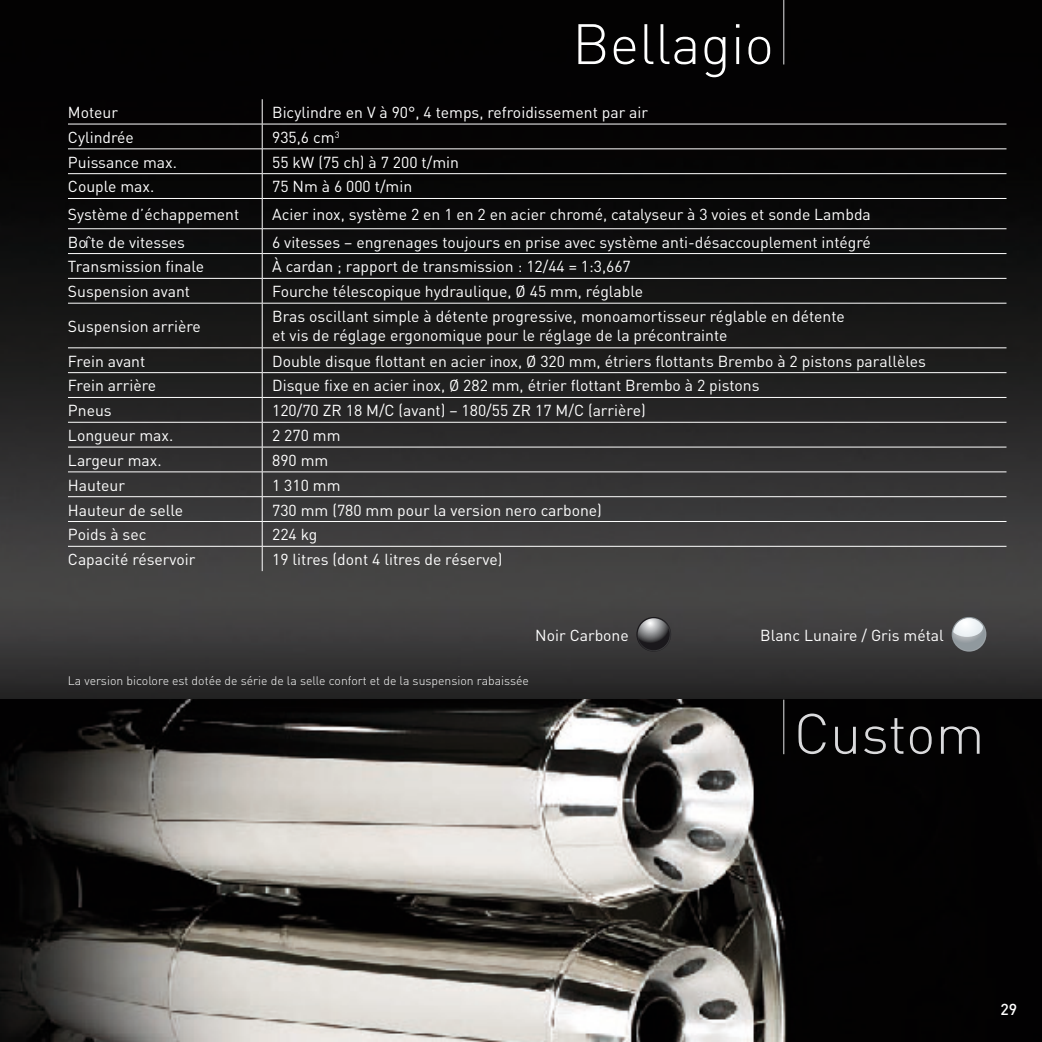
<style>
.page{position:relative;width:1042px;height:1042px;background:#fff}
.page>*{position:absolute;margin:0;border:0;box-sizing:border-box;transform-origin:0 0}
.t1{font:300 56px "DIN";color:#fff}
.t2{font:300 56px "DIN";color:#dadadc}
.t3{font:15.75px/18.9px "DIN";color:#fff}
.t4{font:500 15.75px "DIN";color:#fff}
.t5{font:300 12.25px "DIN";color:#fff}
</style>
<div class="page">
<img style="left:0;top:0;width:1042px;height:699px">
<img style="left:0;top:699px;width:1042px;height:343px">
<hr style="left:68px;top:124px;width:194px;height:1px;background:#fff">
<hr style="left:262px;top:124px;width:744px;height:1px;background:#fff">
<hr style="left:68px;top:149px;width:194px;height:1px;background:#fff">
<hr style="left:262px;top:149px;width:744px;height:1px;background:#fff">
<hr style="left:68px;top:173px;width:194px;height:1px;background:#fff">
<hr style="left:262px;top:173px;width:744px;height:1px;background:#fff">
<hr style="left:68px;top:198px;width:194px;height:1px;background:#fff">
<hr style="left:262px;top:198px;width:744px;height:1px;background:#fff">
<hr style="left:68px;top:228px;width:194px;height:1px;background:#fff">
<hr style="left:262px;top:228px;width:744px;height:1px;background:#fff">
<hr style="left:68px;top:253px;width:194px;height:1px;background:#fff">
<hr style="left:262px;top:253px;width:744px;height:1px;background:#fff">
<hr style="left:68px;top:278px;width:194px;height:1px;background:#fff">
<hr style="left:262px;top:278px;width:744px;height:1px;background:#fff">
<svg style="left:262px;top:99px;width:1px;height:204px"></svg>
<hr style="left:68px;top:303px;width:194px;height:1px;background:#fff">
<hr style="left:262px;top:303px;width:744px;height:1px;background:#fff">
<hr style="left:262px;top:303px;width:1px;height:44px;background:#fff">
<hr style="left:68px;top:347px;width:194px;height:1px;background:#fff">
<hr style="left:262px;top:347px;width:744px;height:1px;background:#fff">
<hr style="left:68px;top:372px;width:194px;height:1px;background:#fff">
<hr style="left:262px;top:372px;width:744px;height:1px;background:#fff">
<hr style="left:68px;top:397px;width:194px;height:1px;background:#fff">
<hr style="left:262px;top:397px;width:744px;height:1px;background:#fff">
<hr style="left:68px;top:422px;width:194px;height:1px;background:#fff">
<hr style="left:262px;top:422px;width:744px;height:1px;background:#fff">
<hr style="left:68px;top:447px;width:194px;height:1px;background:#fff">
<hr style="left:262px;top:447px;width:744px;height:1px;background:#fff">
<hr style="left:68px;top:471px;width:194px;height:1px;background:#fff">
<hr style="left:262px;top:471px;width:744px;height:1px;background:#fff">
<hr style="left:68px;top:496px;width:194px;height:1px;background:#fff">
<hr style="left:262px;top:496px;width:744px;height:1px;background:#fff">
<hr style="left:68px;top:521px;width:194px;height:1px;background:#fff">
<hr style="left:262px;top:521px;width:744px;height:1px;background:#fff">
<hr style="left:68px;top:546px;width:194px;height:1px;background:#fff">
<hr style="left:262px;top:546px;width:744px;height:1px;background:#fff">
<svg style="left:262px;top:348px;width:1px;height:223px"></svg>
<hr style="left:783px;top:0;width:1px;height:64px;background:#dadadc">
<hr style="left:783px;top:699px;width:1px;height:55px;background:#dadadc">
<svg style="left:951px;top:617px;width:35px;height:34px"></svg>
<svg style="left:636px;top:617px;width:35px;height:34px"></svg>
<svg style="left:638px;top:618px;width:32px;height:32px"></svg>
<svg style="left:953px;top:618px;width:32px;height:32px"></svg>
<svg style="left:953px;top:618px;width:30px;height:19px"></svg>
<h1 class="t1" style="left:572px;top:9px;width:203px">Bellagio</h1>
<p class="t3" style="left:68px;top:102px;width:52px">Moteur</p>
<p class="t3" style="left:272px;top:102px;width:377px">Bicylindre en V à 90°, 4 temps, refroidissement par air</p>
<p class="t3" style="left:68px;top:127px;width:67px">Cylindrée</p>
<p class="t3" style="left:272px;top:127px;width:69px">935,6 cm<sup>3</sup></p>
<p class="t3" style="left:68px;top:152px;width:110px">Puissance max.</p>
<p class="t3" style="left:272px;top:152px;width:188px">55 kW (75 ch) à 7 200 t/min</p>
<p class="t3" style="left:68px;top:177px;width:88px">Couple max.</p>
<p class="t3" style="left:272px;top:177px;width:142px">75 Nm à 6 000 t/min</p>
<p class="t3" style="left:68px;top:205px;width:173px">Système d’échappement</p>
<p class="t3" style="left:272px;top:205px;width:600px">Acier inox, système 2 en 1 en 2 en acier chromé, catalyseur à 3 voies et sonde Lambda</p>
<p class="t3" style="left:68px;top:232px;width:119px">Boîte de vitesses</p>
<p class="t3" style="left:272px;top:232px;width:600px">6 vitesses – engrenages toujours en prise avec système anti-désaccouplement intégré</p>
<p class="t3" style="left:68px;top:257px;width:138px">Transmission finale</p>
<p class="t3" style="left:272px;top:257px;width:360px">À cardan ; rapport de transmission : 12/44 = 1:3,667</p>
<p class="t3" style="left:68px;top:282px;width:124px">Suspension avant</p>
<p class="t3" style="left:272px;top:282px;width:372px">Fourche télescopique hydraulique, Ø 45 mm, réglable</p>
<p class="t3" style="left:68px;top:316px;width:134px">Suspension arrière</p>
<p class="t3" style="left:272px;top:307px;width:574px">Bras oscillant simple à détente progressive, monoamortisseur réglable en détente et vis de réglage ergonomique pour le réglage de la précontrainte</p>
<p class="t3" style="left:68px;top:351px;width:79px">Frein avant</p>
<p class="t3" style="left:272px;top:351px;width:655px">Double disque flottant en acier inox, Ø 320 mm, étriers flottants Brembo à 2 pistons parallèles</p>
<p class="t3" style="left:68px;top:376px;width:90px">Frein arrière</p>
<p class="t3" style="left:272px;top:376px;width:489px">Disque fixe en acier inox, Ø 282 mm, étrier flottant Brembo à 2 pistons</p>
<p class="t3" style="left:68px;top:401px;width:45px">Pneus</p>
<p class="t3" style="left:272px;top:401px;width:375px">120/70 ZR 18 M/C (avant) – 180/55 ZR 17 M/C (arrière)</p>
<p class="t3" style="left:68px;top:426px;width:107px">Longueur max.</p>
<p class="t3" style="left:272px;top:426px;width:70px">2 270 mm</p>
<p class="t3" style="left:68px;top:450px;width:95px">Largeur max.</p>
<p class="t3" style="left:272px;top:450px;width:58px">890 mm</p>
<p class="t3" style="left:68px;top:475px;width:59px">Hauteur</p>
<p class="t3" style="left:272px;top:475px;width:70px">1 310 mm</p>
<p class="t3" style="left:68px;top:500px;width:117px">Hauteur de selle</p>
<p class="t3" style="left:272px;top:500px;width:331px">730 mm (780 mm pour la version nero carbone)</p>
<p class="t3" style="left:68px;top:525px;width:80px">Poids à sec</p>
<p class="t3" style="left:272px;top:525px;width:47px">224 kg</p>
<p class="t3" style="left:68px;top:550px;width:129px">Capacité réservoir</p>
<p class="t3" style="left:272px;top:550px;width:232px">19 litres (dont 4 litres de réserve)</p>
<p class="t3" style="left:535px;top:625px;width:95px">Noir Carbone</p>
<p class="t3" style="left:760px;top:625px;width:185px">Blanc Lunaire / Gris métal</p>
<p class="t5" style="left:68px;top:673px;width:462px">La version bicolore est dotée de série de la selle confort et de la suspension rabaissée</p>
<h1 class="t2" style="left:794px;top:699px;width:192px">Custom</h1>
<p class="t4" style="left:1000px;top:999px;width:18px">29</p>
</div>
